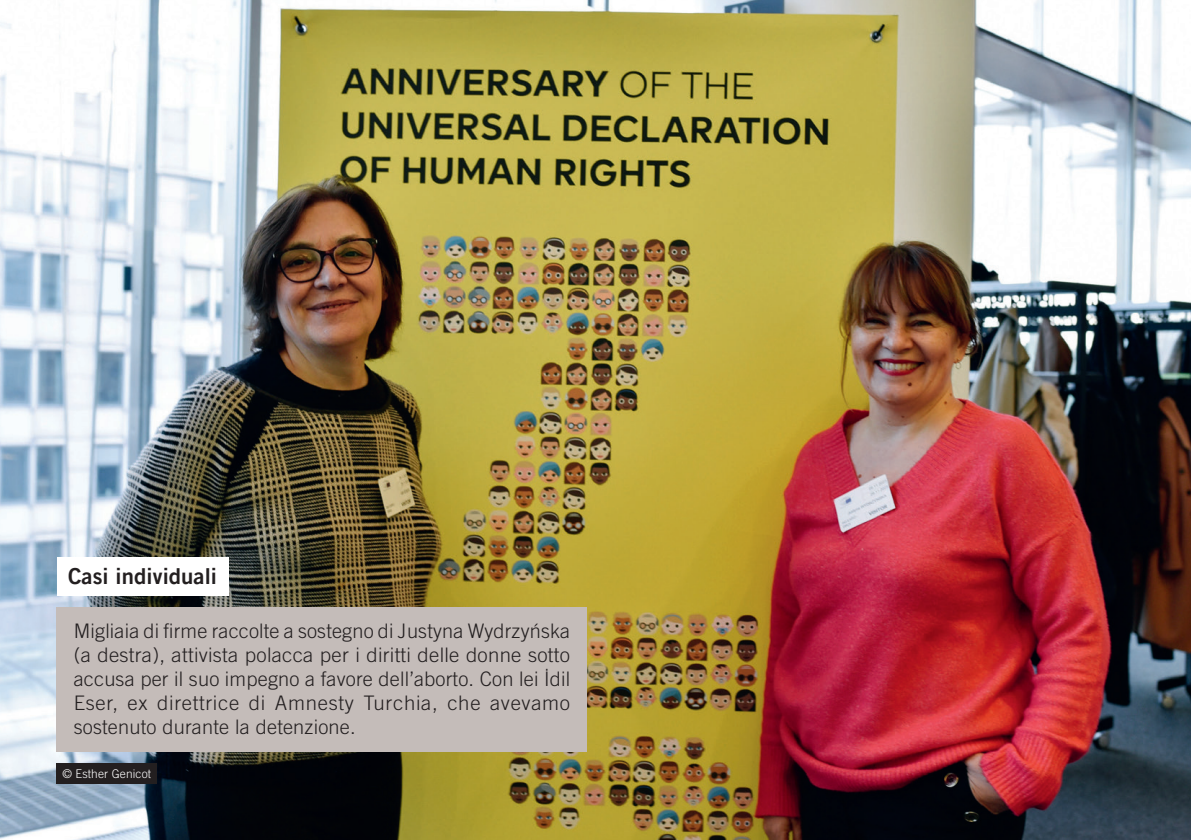
<style>
.page{position:relative;width:1191px;height:840px;background:#fff}
.page>*{position:absolute;margin:0;border:0;box-sizing:border-box;transform-origin:0 0}
.Titre_photo{font:22px "Amnesty Trade Gothic Bd 2";letter-spacing:.005em;color:#231f20}
.Légende_photo{font:300 20px/24px "Amnesty Trade Gothic";letter-spacing:.01em;color:#231f20;text-align:justify}
.Copyright{font:300 12px "Amnesty Trade Gothic";letter-spacing:.01em;color:#fff}
</style>
<div class="page">
<img style="left:0;top:0;width:1191px;height:839px">
<div style="left:57px;top:762px;width:100px;height:20px;background:#231f20"></div>
<div style="left:57px;top:606px;width:530px;height:145px;background:#c4bcb9"></div>
<div style="left:57px;top:556px;width:171px;height:39px;background:#fff"></div>
<p class="Titre_photo" style="left:68px;top:562px;width:150px">Casi individuali</p>
<p class="Légende_photo" style="left:74px;top:618px;width:498px">Migliaia di firme raccolte a sostegno di Justyna Wydrzyńska (a destra), attivista polacca per i diritti delle donne sotto accusa per il suo impegno a favore dell’aborto. Con lei İdil Eser, ex direttrice di Amnesty Turchia, che avevamo sostenuto durante la detenzione.</p>
<p class="Copyright" style="left:62px;top:765px;width:90px">© Esther Genicot</p>
</div>
